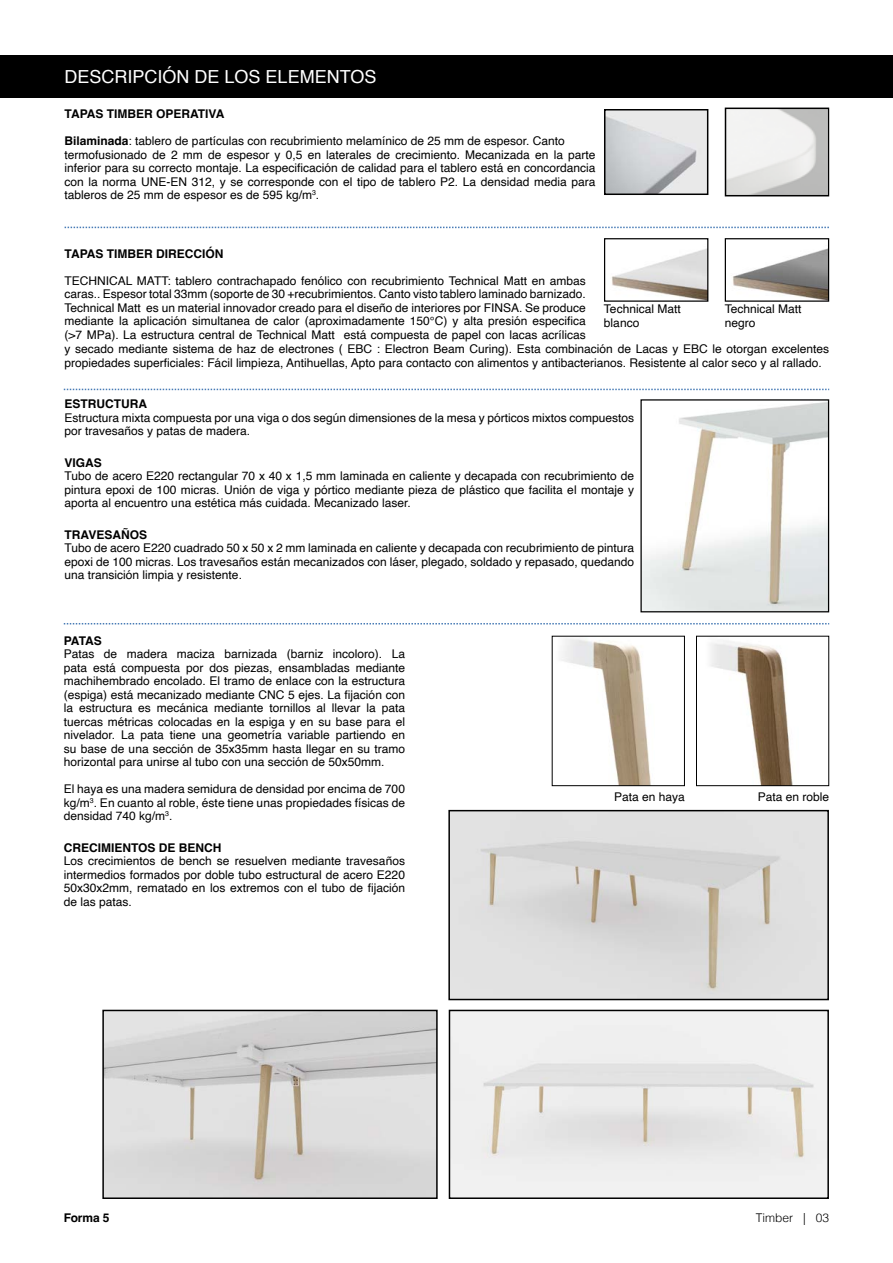
<style>
.page{position:relative;width:893px;height:1263px;background:#fff}
.page>*{position:absolute;margin:0;border:0;box-sizing:border-box;transform-origin:0 0}
.t1{font:18px "Helvetica";color:#fff}
.texto_comun{font:12px/13.5px "Helvetica";color:#000;text-align:justify}
.titulos{font:700 12px "Helvetica";color:#000}
.t2{font:300 12px "Helvetica";color:#000}
.s1{font-weight:700}
</style>
<div class="page">
<div style="left:0;top:55px;width:893px;height:43px;background:#000"></div>
<svg style="left:64px;top:389px;width:765px;height:1px"></svg>
<svg style="left:64px;top:623px;width:765px;height:1px"></svg>
<svg style="left:65px;top:227px;width:764px;height:1px"></svg>
<img style="left:607px;top:112px;width:98px;height:80px">
<div style="left:604px;top:109px;width:104px;height:86px;border:2px solid #000"></div>
<img style="left:642px;top:402px;width:185px;height:208px">
<div style="left:640px;top:399px;width:189px;height:213px;border:1px solid #000"></div>
<img style="left:561px;top:638px;width:90px;height:146px">
<div style="left:552px;top:636px;width:133px;height:150px;border:1px solid #000"></div>
<img style="left:710px;top:640px;width:83px;height:144px">
<div style="left:696px;top:636px;width:133px;height:150px;border:1px solid #000"></div>
<img style="left:451px;top:813px;width:375px;height:184px">
<div style="left:448px;top:810px;width:381px;height:190px;border:2px solid #000"></div>
<img style="left:452px;top:1013px;width:374px;height:183px">
<div style="left:449px;top:1010px;width:380px;height:189px;border:2px solid #000"></div>
<img style="left:105px;top:1013px;width:330px;height:183px">
<div style="left:102px;top:1010px;width:336px;height:189px;border:2px solid #000"></div>
<img style="left:728px;top:111px;width:98px;height:82px">
<div style="left:725px;top:108px;width:104px;height:88px;border:2px solid #000"></div>
<img style="left:732px;top:249px;width:95px;height:51px">
<div style="left:725px;top:238px;width:104px;height:64px;border:1px solid #000"></div>
<img style="left:611px;top:249px;width:95px;height:51px">
<div style="left:604px;top:238px;width:104px;height:64px;border:1px solid #000"></div>
<p class="t1" style="left:65px;top:63px;width:313px">DESCRIPCIÓN DE LOS ELEMENTOS</p>
<p class="titulos" style="left:65px;top:106px;width:161px">TAPAS TIMBER OPERATIVA</p>
<p class="texto_comun" style="left:65px;top:134px;width:502px"><span class="s1">Bilaminada</span>: tablero de partículas con recubrimiento melamínico de 25 mm de espesor. Canto</p>
<p class="texto_comun" style="left:65px;top:148px;width:532px">termofusionado de 2 mm de espesor y 0,5 en laterales de crecimiento. Mecanizada en la parte inferior para su correcto montaje. La especificación de calidad para el tablero está en concordancia con la norma UNE-EN 312, y se corresponde con el tipo de tablero P2. La densidad media para tableros de 25 mm de espesor es de 595 kg/m<sup>3</sup>.</p>
<p class="titulos" style="left:65px;top:246px;width:160px">TAPAS TIMBER DIRECCIÓN</p>
<p class="texto_comun" style="left:65px;top:274px;width:523px">TECHNICAL MATT: tablero contrachapado fenólico con recubrimiento Technical Matt en ambas caras.. Espesor total 33mm (soporte de 30 +recubrimientos. Canto visto tablero laminado barnizado.</p>
<p class="texto_comun" style="left:65px;top:301px;width:523px">Technical Matt es un material innovador creado para el diseño de interiores por FINSA. Se produce mediante la aplicación simultanea de calor (aproximadamente 150°C) y alta presión especifica (&gt;7 MPa). La estructura central de Technical Matt está compuesta de papel con lacas acrílicas</p>
<p class="texto_comun" style="left:65px;top:343px;width:766px">y secado mediante sistema de haz de electrones ( EBC : Electron Beam Curing). Esta combinación de Lacas y EBC le otorgan excelentes propiedades superficiales: Fácil limpieza, Antihuellas, Apto para contacto con alimentos y antibacterianos. Resistente al calor seco y al rallado.</p>
<p class="texto_comun" style="left:604px;top:303px;width:78px">Technical Matt blanco</p>
<p class="texto_comun" style="left:725px;top:303px;width:78px">Technical Matt negro</p>
<p class="titulos" style="left:65px;top:397px;width:84px">ESTRUCTURA</p>
<p class="texto_comun" style="left:65px;top:411px;width:571px">Estructura mixta compuesta por una viga o dos según dimensiones de la mesa y pórticos mixtos compuestos por travesaños y patas de madera.</p>
<p class="titulos" style="left:65px;top:455px;width:39px">VIGAS</p>
<p class="texto_comun" style="left:65px;top:470px;width:571px">Tubo de acero E220 rectangular 70 x 40 x 1,5 mm laminada en caliente y decapada con recubrimiento de pintura epoxi de 100 micras. Unión de viga y pórtico mediante pieza de plástico que facilita el montaje y aporta al encuentro una estética más cuidada. Mecanizado laser.</p>
<p class="titulos" style="left:65px;top:527px;width:84px">TRAVESAÑOS</p>
<p class="texto_comun" style="left:65px;top:542px;width:571px">Tubo de acero E220 cuadrado 50 x 50 x 2 mm laminada en caliente y decapada con recubrimiento de pintura epoxi de 100 micras. Los travesaños están mecanizados con láser, plegado, soldado y repasado, quedando una transición limpia y resistente.</p>
<p class="titulos" style="left:64px;top:633px;width:40px">PATAS</p>
<p class="texto_comun" style="left:64px;top:648px;width:343px">Patas de madera maciza barnizada (barniz incoloro). La pata está compuesta por dos piezas, ensambladas mediante machihembrado encolado. El tramo de enlace con la estructura (espiga) está mecanizado mediante CNC 5 ejes. La fijación con la estructura es mecánica mediante tornillos al llevar la pata tuercas métricas colocadas en la espiga y en su base para el nivelador. La pata tiene una geometría variable partiendo en su base de una sección de 35x35mm hasta llegar en su tramo horizontal para unirse al tubo con una sección de 50x50mm.</p>
<p class="texto_comun" style="left:64px;top:783px;width:343px">El haya es una madera semidura de densidad por encima de 700 kg/m<sup>3</sup>. En cuanto al roble, éste tiene unas propiedades físicas de densidad 740 kg/m<sup>3</sup>.</p>
<p class="titulos" style="left:64px;top:840px;width:159px">CRECIMIENTOS DE BENCH</p>
<p class="texto_comun" style="left:64px;top:855px;width:343px">Los crecimientos de bench se resuelven mediante travesaños intermedios formados por doble tubo estructural de acero E220<br>50x30x2mm, rematado en los extremos con el tubo de fijación de las patas.</p>
<p class="texto_comun" style="left:614px;top:790px;width:72px">Pata en haya</p>
<p class="texto_comun" style="left:758px;top:790px;width:73px">Pata en roble</p>
<p class="titulos" style="left:64px;top:1211px;width:47px">Forma 5</p>
<p class="t2" style="left:756px;top:1207px;width:75px">Timber | 03</p>
</div>
